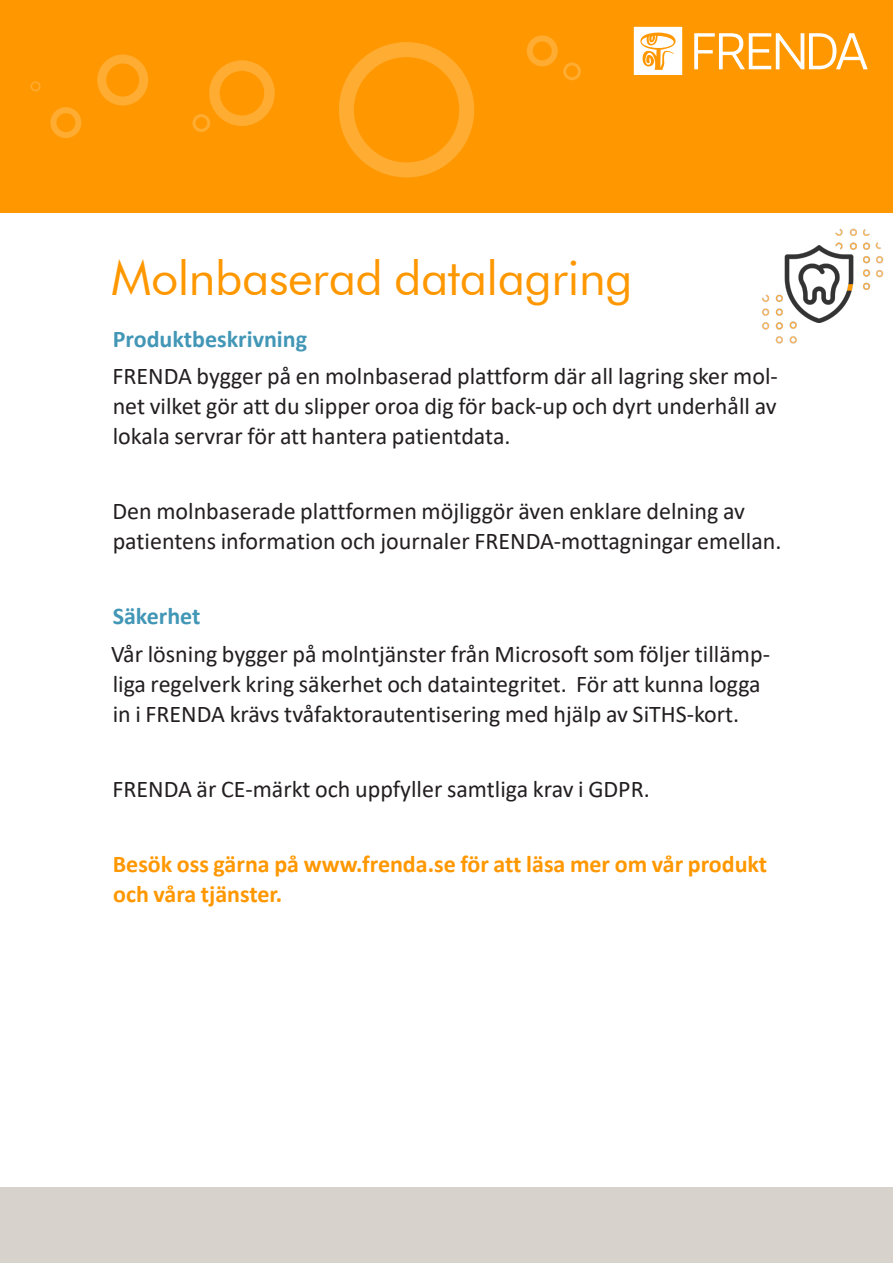
<style>
.page{position:relative;width:893px;height:1263px;background:#fff}
.page>*{position:absolute;margin:0;border:0;box-sizing:border-box;transform-origin:0 0}
.FRENDA_Allmänt{font:48px "Futura";letter-spacing:-.01em;color:#ff9800}
.FRENDA_Allmänt-2{font:24px/30px "Calibri";color:#231f20}
.FRENDA_Allmänt-3{font:700 24px/30px "Calibri";color:#ff9800}
.FRENDA_Allmänt-4{font:700 24px "Calibri";color:#4296b6}
</style>
<div class="page">
<div style="left:0;top:1187px;width:893px;height:75px;background:#d7d3cc"></div>
<div style="left:0;top:0;width:893px;height:213px;background:#ff9800"></div>
<div style="left:339px;top:42px;width:135px;height:135px;border:15px solid #fff;border-radius:50%"></div>
<div style="left:209px;top:60px;width:66px;height:66px;border:10px solid #fff;border-radius:50%"></div>
<div style="left:97px;top:55px;width:51px;height:50px;border:9px solid #fff;border-radius:50%"></div>
<div style="left:50px;top:107px;width:31px;height:31px;border:6px solid #fff;border-radius:50%"></div>
<div style="left:192px;top:114px;width:18px;height:18px;border:3px solid #fff;border-radius:50%"></div>
<div style="left:31px;top:81px;width:9px;height:10px;border:2px solid #fff;border-radius:50%"></div>
<div style="left:527px;top:35px;width:31px;height:31px;border:6px solid #fff;border-radius:50%"></div>
<div style="left:563px;top:62px;width:18px;height:18px;border:3px solid #fff;border-radius:50%"></div>
<svg style="left:634px;top:27px;width:48px;height:48px"></svg>
<svg style="left:694px;top:33px;width:174px;height:36px"></svg>
<img style="left:762px;top:228px;width:122px;height:116px">
<p class="FRENDA_Allmänt" style="left:111px;top:249px;width:523px">Molnbaserad datalagring</p>
<p class="FRENDA_Allmänt-4" style="left:113px;top:322px;width:196px">Produktbeskrivning</p>
<p class="FRENDA_Allmänt-2" style="left:112px;top:361px;width:667px;text-align:justify">FRENDA bygger på en molnbaserad plattform där all lagring sker mol&shy;net vilket gör att du slipper oroa dig för back-up och dyrt underhåll av lokala servrar för att hantera patientdata.</p>
<p class="FRENDA_Allmänt-2" style="left:112px;top:496px;width:671px">Den molnbaserade plattformen möjliggör även enklare delning av patientens information och journaler FRENDA-mottagningar emellan.</p>
<p class="FRENDA_Allmänt-4" style="left:113px;top:599px;width:89px">Säkerhet</p>
<p class="FRENDA_Allmänt-2" style="left:111px;top:638px;width:661px">Vår lösning bygger på molntjänster från Microsoft som följer tillämp&shy;liga regelverk kring säkerhet och dataintegritet. För att kunna logga in i FRENDA krävs tvåfaktorautentisering med hjälp av SiTHS-kort.</p>
<p class="FRENDA_Allmänt-2" style="left:112px;top:773px;width:539px">FRENDA är CE-märkt och uppfyller samtliga krav i GDPR.</p>
<p class="FRENDA_Allmänt-3" style="left:113px;top:849px;width:656px">Besök oss gärna på www.frenda.se för att läsa mer om vår produkt och våra tjänster.</p>
</div>
